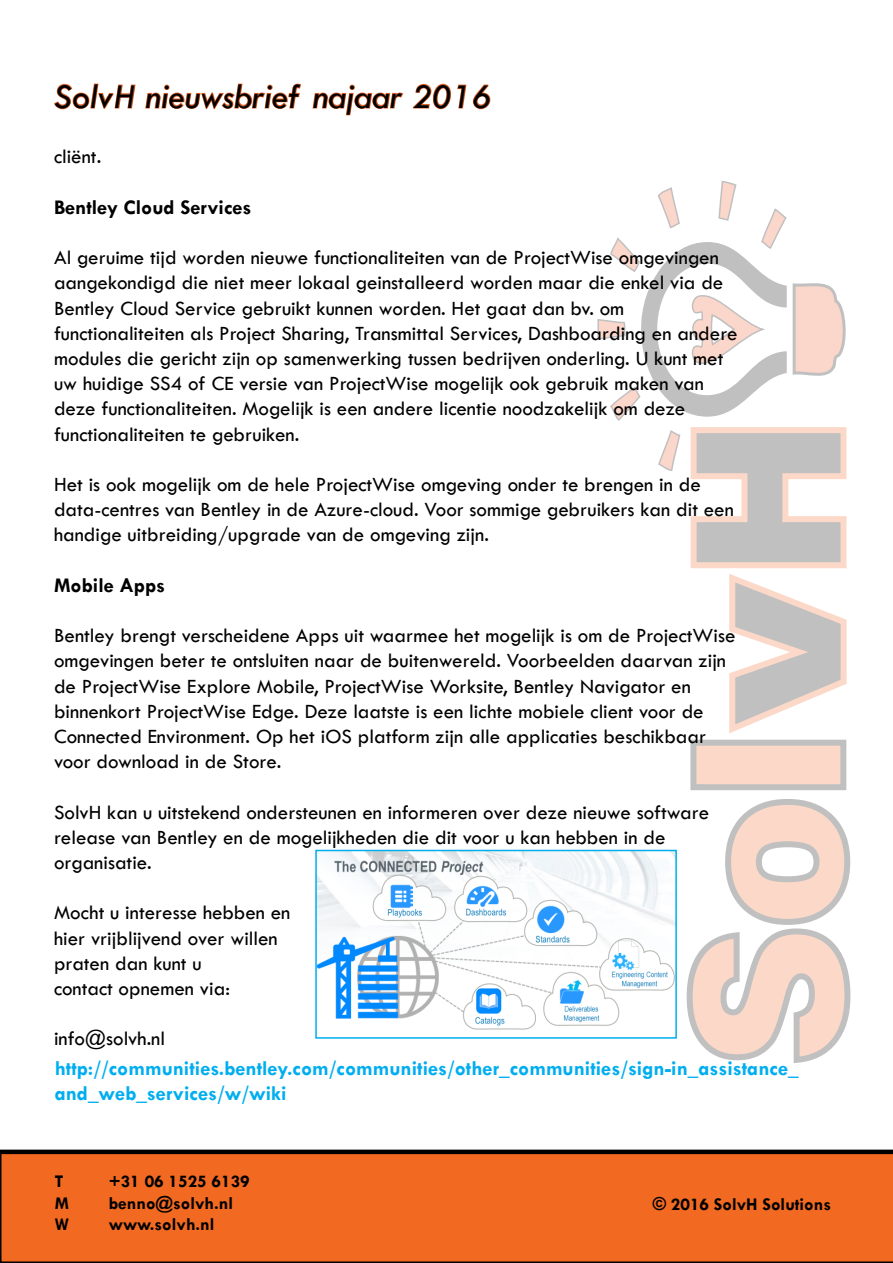
<style>
.page{position:relative;width:893px;height:1263px;background:#fff}
.page>*{position:absolute;margin:0;border:0;box-sizing:border-box;transform-origin:0 0}
.t1{font:italic 36px "Tw Cen";color:#000}
.t2{font:21px/25.2px "Tw Cen";color:#000}
.t3{font:700 21px/25.2px "Tw Cen";color:#00aeef}
.t4{font:700 21px "Tw Cen";color:#000}
.t5{font:700 18px "Tw Cen";color:#000}
</style>
<div class="page">
<div style="left:0;top:1154px;width:893px;height:109px;background:#f26921"></div>
<div style="left:0;top:1149px;width:893px;height:5px;background:#000"></div>
<svg style="left:597px;top:181px;width:250px;height:552px"></svg>
<svg style="left:686px;top:799px;width:165px;height:264px"></svg>
<svg style="left:693px;top:743px;width:150px;height:44px;background:#f1d4c6"></svg>
<svg style="left:54px;top:83px;width:82px;height:27px"></svg>
<svg style="left:145px;top:83px;width:157px;height:27px"></svg>
<svg style="left:312px;top:84px;width:92px;height:32px"></svg>
<svg style="left:413px;top:83px;width:78px;height:27px"></svg>
<img style="left:318px;top:853px;width:356px;height:177px">
<div style="left:315px;top:850px;width:362px;height:189px;border:2px solid #00aeef"></div>
<h1 class="t1" style="left:54px;top:75px;width:439px">SolvH nieuwsbrief najaar 2016</h1>
<p class="t2" style="left:54px;top:144px;width:49px">cliënt.</p>
<p class="t4" style="left:54px;top:194px;width:199px">Bentley Cloud Services</p>
<p class="t2" style="left:54px;top:245px;width:685px">Al geruime tijd worden nieuwe functionaliteiten van de ProjectWise omgevingen aangekondigd die niet meer lokaal geinstalleerd worden maar die enkel via de Bentley Cloud Service gebruikt kunnen worden. Het gaat dan bv. om functionaliteiten als Project Sharing, Transmittal Services, Dashboarding en andere modules die gericht zijn op samenwerking tussen bedrijven onderling. U kunt met uw huidige SS4 of CE versie van ProjectWise mogelijk ook gebruik maken van deze functionaliteiten. Mogelijk is een andere licentie noodzakelijk om deze functionaliteiten te gebruiken.</p>
<p class="t2" style="left:54px;top:472px;width:681px">Het is ook mogelijk om de hele ProjectWise omgeving onder te brengen in de data-centres van Bentley in de Azure-cloud. Voor sommige gebruikers kan dit een handige uitbreiding/upgrade van de omgeving zijn.</p>
<p class="t4" style="left:54px;top:572px;width:113px">Mobile Apps</p>
<p class="t2" style="left:54px;top:623px;width:683px">Bentley brengt verscheidene Apps uit waarmee het mogelijk is om de ProjectWise omgevingen beter te ontsluiten naar de buitenwereld. Voorbeelden daarvan zijn de ProjectWise Explore Mobile, ProjectWise Worksite, Bentley Navigator en binnenkort ProjectWise Edge. Deze laatste is een lichte mobiele client voor de Connected Environment. Op het iOS platform zijn alle applicaties beschikbaar voor download in de Store.</p>
<p class="t2" style="left:54px;top:799px;width:657px">SolvH kan u uitstekend ondersteunen en informeren over deze nieuwe software release van Bentley en de mogelijkheden die dit voor u kan hebben in de organisatie.</p>
<p class="t2" style="left:54px;top:900px;width:238px">Mocht u interesse hebben en hier vrijblijvend over willen praten dan kunt u<br>contact opnemen via:</p>
<p class="t2" style="left:54px;top:1026px;width:113px">info@solvh.nl</p>
<p class="t3" style="left:55px;top:1055px;width:745px">http://communities.bentley.com/communities/other_communities/sign-in_assistance_ and_web_services/w/wiki</p>
<p class="t5" style="left:55px;top:1171px;width:10px">T</p>
<p class="t5" style="left:109px;top:1171px;width:143px">+31 06 1525 6139</p>
<p class="t5" style="left:55px;top:1192px;width:16px">M</p>
<p class="t5" style="left:109px;top:1192px;width:126px">benno@solvh.nl</p>
<p class="t5" style="left:55px;top:1214px;width:16px">W</p>
<p class="t5" style="left:109px;top:1214px;width:107px">www.solvh.nl</p>
<p class="t5" style="left:653px;top:1194px;width:180px">© 2016 SolvH Solutions</p>
</div>
